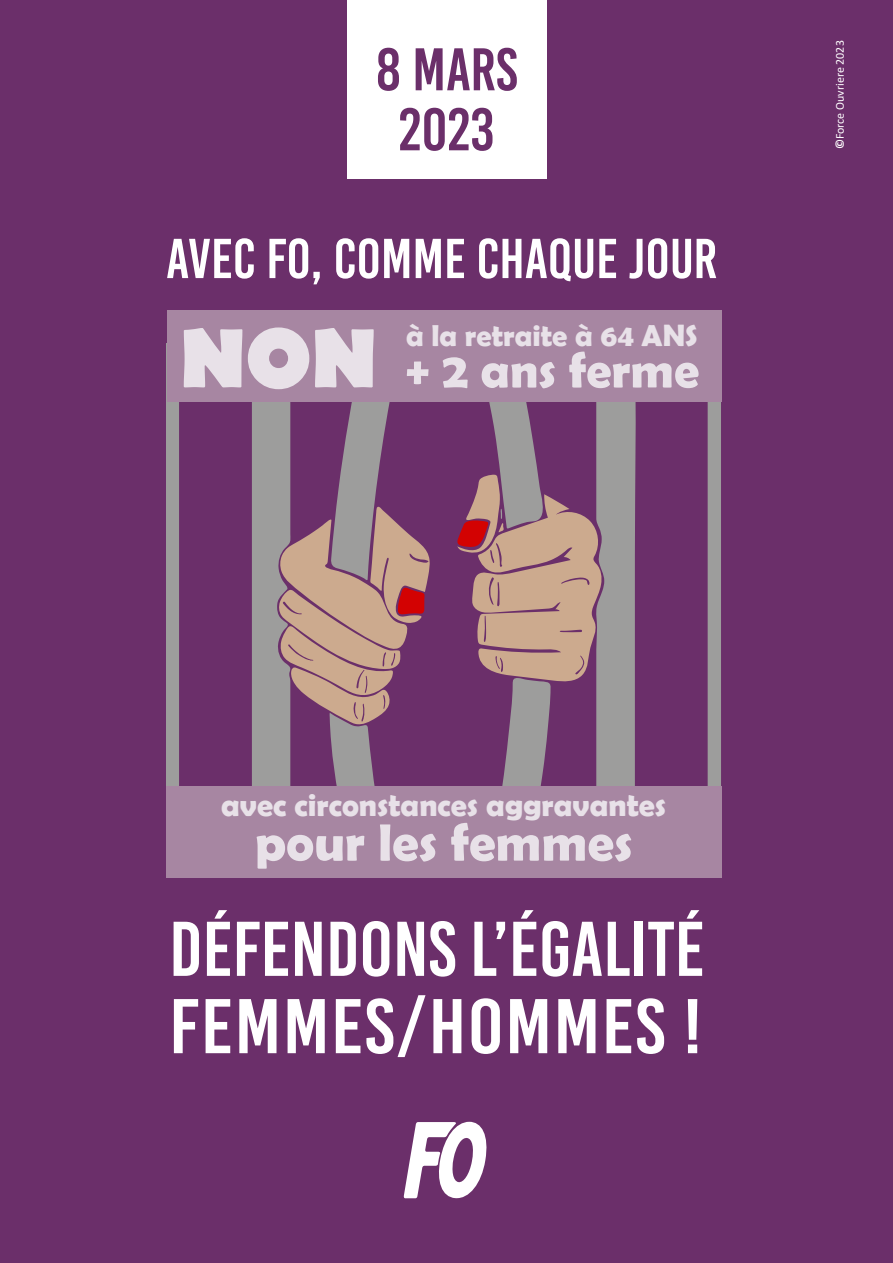
<style>
.page{position:relative;width:893px;height:1263px;background:#6b2f6a}
.page>*{position:absolute;margin:0;border:0;box-sizing:border-box;transform-origin:0 0}
.t1{font:700 84.9px "Berlin Sans FB";color:#e8e1e8}
.t2{font:77.25px/77.2px "Bebas Kai";color:#fff}
.t3{font:60px "Bebas Kai";color:#6b2f6a}
.t4{font:56.1px "Bebas Kai";color:#fff}
.t5{font:700 52.65px "Berlin Sans FB Demi";color:#e8e1e8}
.t6{font:700 50.1px "Berlin Sans FB Demi";color:#e8e1e8}
.t7{font:700 31.95px "Berlin Sans FB Demi";color:#e8e1e8}
.t8{font:700 30.3px "Berlin Sans FB Demi";color:#e8e1e8}
.t9{font:12px "Calibri";color:#fff}
.s1{font-weight:700}
</style>
<div class="page">
<svg style="left:403px;top:1122px;width:84px;height:77px"></svg>
<div style="left:347px;top:0;width:199px;height:179px;background:#fff"></div>
<div style="left:166px;top:344px;width:13px;height:442px;background:#9d9d9c"></div>
<svg style="left:252px;top:401px;width:178px;height:385px"></svg>
<svg style="left:457px;top:401px;width:180px;height:385px"></svg>
<div style="left:708px;top:401px;width:13px;height:385px;background:#9d9d9c"></div>
<div style="left:166px;top:786px;width:555px;height:91px;background:#a786a2"></div>
<div style="left:167px;top:310px;width:554px;height:91px;background:#a786a2"></div>
<p class="t3" style="left:376px;top:37px;width:143px">8 MARS</p>
<p class="t3" style="left:399px;top:97px;width:97px">2023</p>
<p class="t4" style="left:166px;top:229px;width:553px">AVEC FO, COMME CHAQUE JOUR</p>
<p class="t1" style="left:180px;top:310px;width:198px">NON</p>
<p class="t8" style="left:406px;top:318px;width:293px">à la retraite à 64 ANS</p>
<p class="t6" style="left:406px;top:341px;width:295px">+ 2 ans ferme</p>
<p class="t9" style="left:831px;top:149px;width:111px;rotate:-90deg"><span class="s1">©</span>Force Ouvriere 2023</p>
<p class="t7" style="left:221px;top:786px;width:447px">avec circonstances aggravantes</p>
<p class="t5" style="left:255px;top:812px;width:380px">pour les femmes</p>
<p class="t2" style="left:169px;top:911px;width:537px">DÉFENDONS L’ÉGALITÉ<br>FEMMES/HOMMES !</p>
</div>
